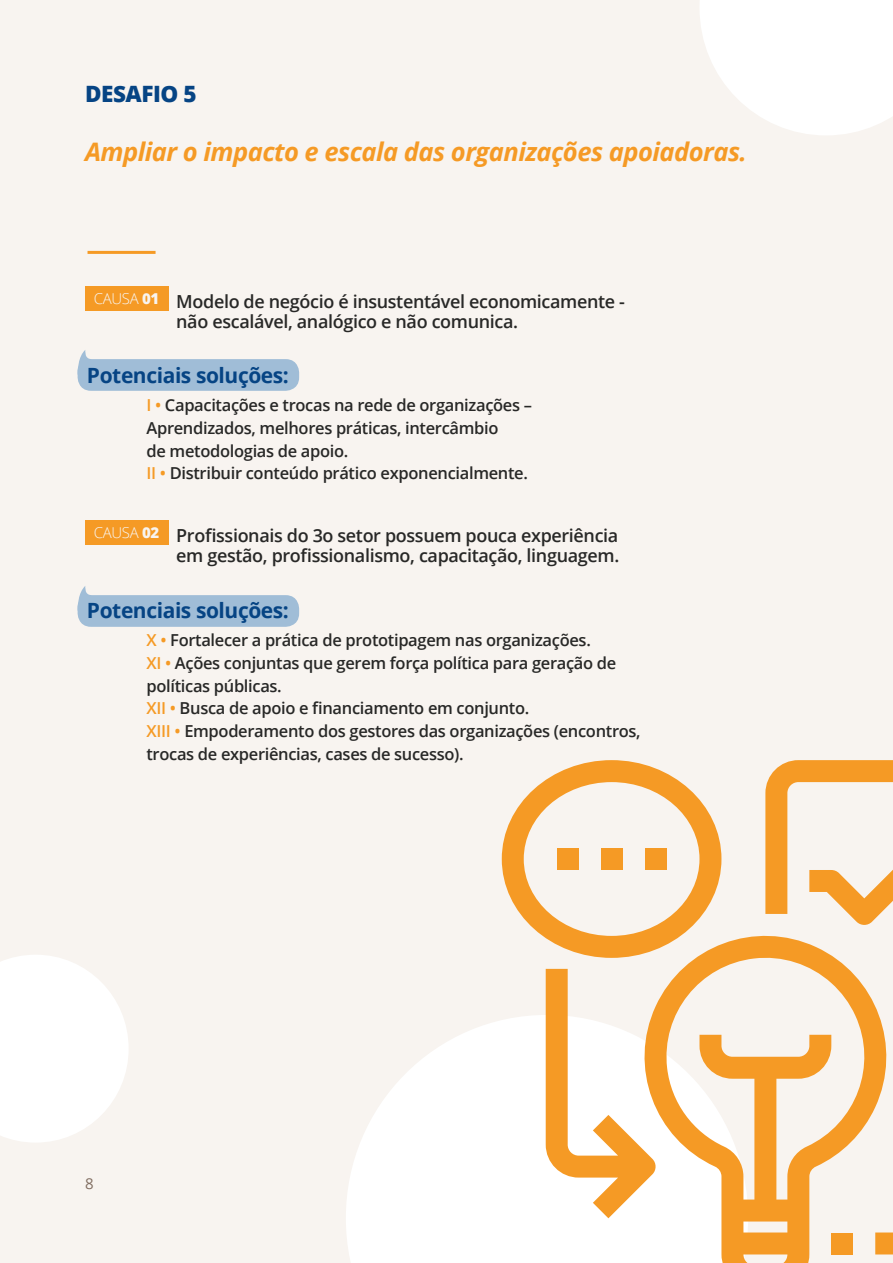
<style>
.page{position:relative;width:893px;height:1263px;background:#f8f4f0}
.page>*{position:absolute;margin:0;border:0;box-sizing:border-box;transform-origin:0 0}
.t1{font:italic 700 25.5px "Open Sans";letter-spacing:-.02em;color:#f59a25}
.t2{font:800 22.5px "Open Sans";letter-spacing:-.02em;color:#064484}
.t3{font:700 21px "Open Sans";letter-spacing:-.02em;color:#064484}
.t4{font:600 18px/19.6px "Open Sans";letter-spacing:-.02em;color:#282827}
.t5{font:600 16.5px/22.6px "Open Sans";letter-spacing:-.02em;color:#282827}
.t6{font:300 15px "Open Sans";letter-spacing:-.02em;color:#f8f4f0}
.t7{font:15px "Open Sans";color:#806d61}
.s1{font-weight:800}
.s2{color:#f59a25}
</style>
<div class="page">
<svg style="left:700px;top:0;width:193px;height:135px"></svg>
<svg style="left:0;top:955px;width:128px;height:187px"></svg>
<svg style="left:346px;top:1015px;width:282px;height:248px;fill:#fff"></svg>
<div style="left:78px;top:359px;width:221px;height:32px;background:#a0bdd7;border-radius:14px"></div>
<svg style="left:78px;top:350px;width:12px;height:19px"></svg>
<div style="left:78px;top:595px;width:221px;height:32px;background:#a0bdd7;border-radius:14px"></div>
<svg style="left:78px;top:586px;width:12px;height:19px"></svg>
<hr style="left:88px;top:251px;width:68px;height:3px;background:#f59a25">
<div style="left:85px;top:287px;width:83px;height:24px;background:#f59a25"></div>
<div style="left:85px;top:520px;width:83px;height:24px;background:#f59a25"></div>
<svg style="left:628px;top:935px;width:265px;height:328px"></svg>
<svg style="left:502px;top:760px;width:219px;height:198px"></svg>
<svg style="left:546px;top:969px;width:111px;height:249px"></svg>
<svg style="left:875px;top:1045px;width:18px;height:209px"></svg>
<svg style="left:765px;top:760px;width:128px;height:275px"></svg>
<div style="left:831px;top:1232px;width:22px;height:22px;background:#f59a25"></div>
<div style="left:601px;top:848px;width:22px;height:22px;background:#f59a25"></div>
<div style="left:645px;top:848px;width:21px;height:22px;background:#f59a25"></div>
<div style="left:557px;top:848px;width:22px;height:22px;background:#f59a25"></div>
<p class="t2" style="left:85px;top:77px;width:113px">DESAFIO 5</p>
<p class="t1" style="left:85px;top:134px;width:663px">Ampliar o impacto e escala das organizações apoiadoras.</p>
<p class="t6" style="left:94px;top:289px;width:67px">CAUSA <span class="s1">01</span></p>
<p class="t4" style="left:176px;top:291px;width:450px">Modelo de negócio é insustentável economicamente - não escalável, analógico e não comunica.</p>
<p class="t3" style="left:87px;top:360px;width:203px">Potenciais soluções:</p>
<p class="t5" style="left:146px;top:394px;width:387px"><span class="s2">I •</span> Capacitações e trocas na rede de organizações –</p>
<p class="t5" style="left:146px;top:416px;width:354px">Aprendizados, melhores práticas, intercâmbio</p>
<p class="t5" style="left:146px;top:439px;width:203px">de metodologias de apoio.</p>
<p class="t5" style="left:146px;top:462px;width:383px"><span class="s2">II •</span> Distribuir conteúdo prático exponencialmente.</p>
<p class="t6" style="left:94px;top:522px;width:67px">CAUSA <span class="s1">02</span></p>
<p class="t4" style="left:176px;top:525px;width:445px">Profissionais do 3o setor possuem pouca experiência em gestão, profissionalismo, capacitação, linguagem.</p>
<p class="t3" style="left:87px;top:595px;width:203px">Potenciais soluções:</p>
<p class="t5" style="left:146px;top:629px;width:446px"><span class="s2">X •</span> Fortalecer a prática de prototipagem nas organizações.</p>
<p class="t5" style="left:146px;top:651px;width:471px"><span class="s2">XI •</span> Ações conjuntas que gerem força política para geração de políticas públicas.</p>
<p class="t5" style="left:146px;top:697px;width:384px"><span class="s2">XII •</span> Busca de apoio e financiamento em conjunto.</p>
<p class="t5" style="left:146px;top:719px;width:496px"><span class="s2">XIII •</span> Empoderamento dos gestores das organizações (encontros, trocas de experiências, cases de sucesso).</p>
<p class="t7" style="left:85px;top:1174px;width:10px">8</p>
</div>
